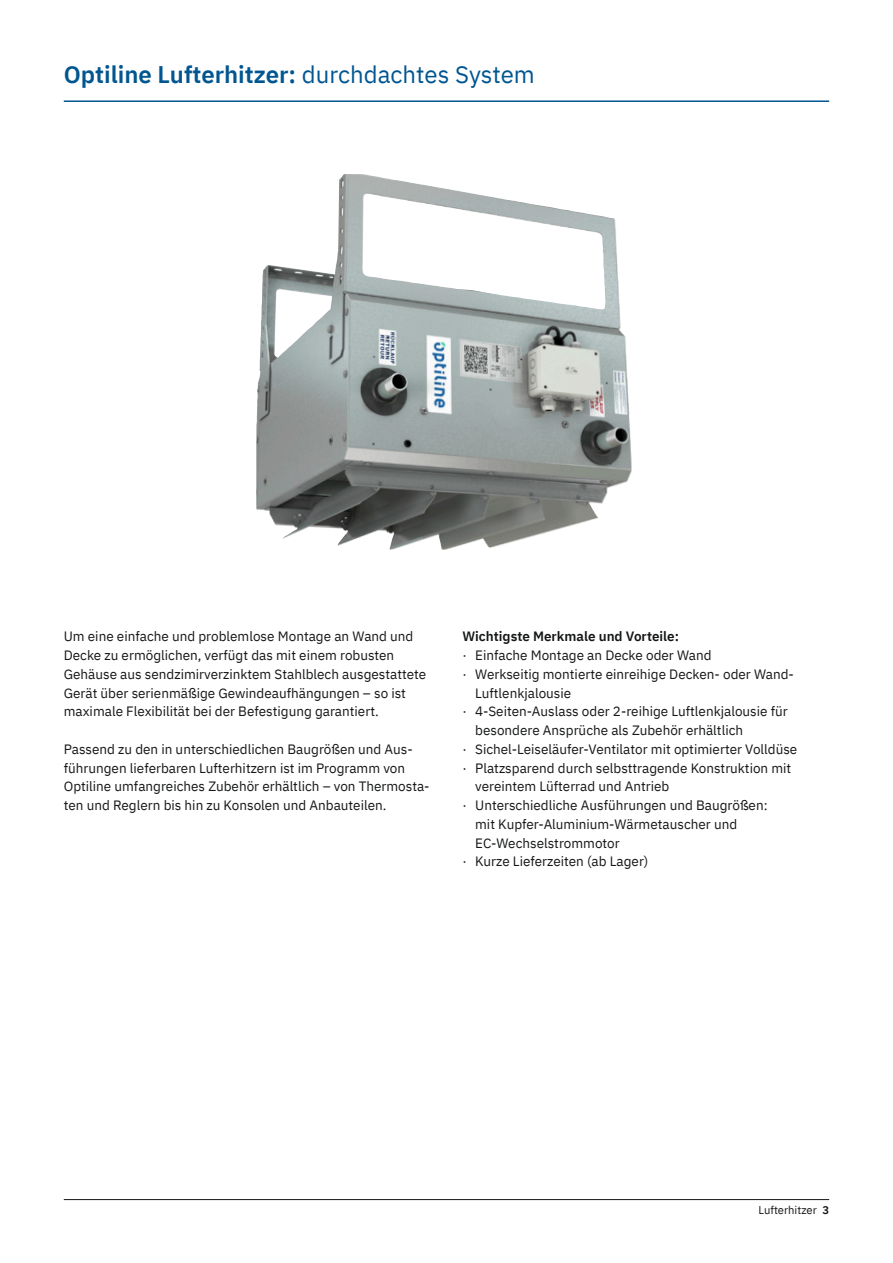
<style>
.page{position:relative;width:893px;height:1263px;background:#fff}
.page>*{position:absolute;margin:0;border:0;box-sizing:border-box;transform-origin:0 0}
.t1{font:600 24px "IBM Plex Sans";color:#005691}
.t2{font:13.5px/18.8px "IBM Plex Sans";color:#151616}
.t3{font:600 13.5px "IBM Plex Sans";color:#151616}
.t4{font:11.25px "IBM Plex Sans";color:#151616}
.s1{font-weight:400}
.s2{font-weight:600}
</style>
<div class="page">
<hr style="left:64px;top:1199px;width:765px;height:1px;background:#151616">
<hr style="left:64px;top:100px;width:765px;height:2px;background:#005691">
<img style="left:256px;top:174px;width:342px;height:376px">
<h1 class="t1" style="left:64px;top:55px;width:473px">Optiline Lufterhitzer: <span class="s1">durchdachtes System</span></h1>
<p class="t2" style="left:64px;top:626px;width:364px">Um eine einfache und problemlose Montage an Wand und Decke zu ermöglichen, verfügt das mit einem robusten Gehäuse aus sendzimirverzinktem Stahlblech ausgestattete Gerät über serienmäßige Gewindeaufhängungen – so ist maximale Flexibilität bei der Befestigung garantiert.</p>
<p class="t2" style="left:64px;top:739px;width:367px">Passend zu den in unterschiedlichen Baugrößen und Aus&shy;führungen lieferbaren Lufterhitzern ist im Programm von Optiline umfangreiches Zubehör erhältlich – von Thermosta&shy;ten und Reglern bis hin zu Konsolen und Anbauteilen.</p>
<p class="t3" style="left:462px;top:626px;width:218px">Wichtigste Merkmale und Vorteile:</p>
<p class="t2" style="left:462px;top:645px;width:251px">· Einfache Montage an Decke oder Wand</p>
<p class="t2" style="left:462px;top:664px;width:333px">· Werkseitig montierte einreihige Decken- oder Wand-</p>
<p class="t2" style="left:475px;top:682px;width:98px">Luftlenkjalousie</p>
<p class="t2" style="left:462px;top:701px;width:327px">· 4-Seiten-Auslass oder 2-reihige Luftlenkjalousie für</p>
<p class="t2" style="left:475px;top:720px;width:269px">besondere Ansprüche als Zubehör erhältlich</p>
<p class="t2" style="left:462px;top:739px;width:336px">· Sichel-Leiseläufer-Ventilator mit optimierter Volldüse</p>
<p class="t2" style="left:462px;top:757px;width:330px">· Platzsparend durch selbsttragende Konstruktion mit</p>
<p class="t2" style="left:475px;top:776px;width:196px">vereintem Lüfterrad und Antrieb</p>
<p class="t2" style="left:462px;top:795px;width:307px">· Unterschiedliche Ausführungen und Baugrößen:</p>
<p class="t2" style="left:475px;top:814px;width:263px">mit Kupfer-Aluminium-Wärmetauscher und</p>
<p class="t2" style="left:475px;top:832px;width:146px">EC-Wechselstrommotor</p>
<p class="t2" style="left:462px;top:851px;width:188px">· Kurze Lieferzeiten (ab Lager)</p>
<p class="t4" style="left:758px;top:1202px;width:72px">Lufterhitzer <span class="s2">3</span></p>
</div>
